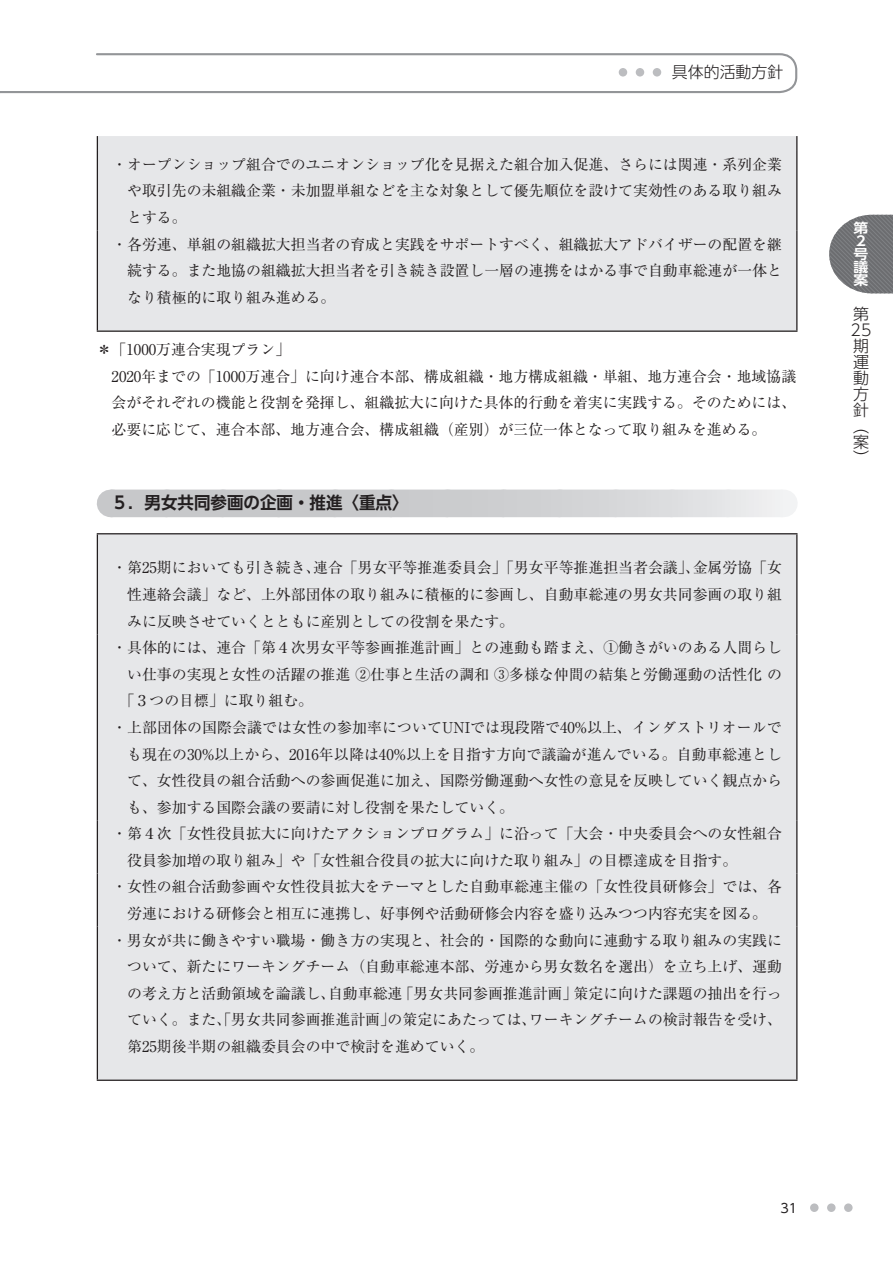
<style>
.page{position:relative;width:893px;height:1263px;background:#fff}
.page>*{position:absolute;margin:0;border:0;box-sizing:border-box;transform-origin:0 0}
.t1{font:700 16.95px "UD Shin Go Pro De";color:#231f20}
.t2{font:300 15.9px/15.9px "UD Shin Go Pro";color:#231f20}
.t3{font:14.85px/26.5px "Ryumin Pro";color:#231f20}
.t4{font:700 13.35px/13.2px "UD Shin Go Pro De";color:#fff;scale:1.11 1}
.t5{font:12.75px "UD Shin Go Pro";color:#231f20}
</style>
<div class="page">
<svg style="left:0;top:53px;width:798px;height:41px"></svg>
<svg style="left:112px;top:490px;width:670px;height:27px;fill:#c7c8ca"></svg>
<svg style="left:167px;top:490px;width:587px;height:27px;background:#cfd0d2"></svg>
<svg style="left:111px;top:490px;width:1px;height:27px"></svg>
<svg style="left:782px;top:490px;width:1px;height:27px"></svg>
<div style="left:98px;top:136px;width:698px;height:194px;background:#e6e7e9"></div>
<svg style="left:97px;top:136px;width:1px;height:15px"></svg>
<svg style="left:796px;top:136px;width:1px;height:15px"></svg>
<hr style="left:97px;top:151px;width:1px;height:80px;background:#231f20">
<hr style="left:796px;top:151px;width:1px;height:80px;background:#231f20">
<hr style="left:97px;top:231px;width:1px;height:99px;background:#231f20">
<hr style="left:796px;top:231px;width:1px;height:99px;background:#231f20">
<hr style="left:97px;top:330px;width:700px;height:2px;background:#231f20">
<div style="left:98px;top:534px;width:698px;height:545px;background:#e6e7e9"></div>
<hr style="left:97px;top:533px;width:700px;height:1px;background:#231f20">
<hr style="left:97px;top:534px;width:1px;height:100px;background:#231f20">
<hr style="left:796px;top:534px;width:1px;height:100px;background:#231f20">
<hr style="left:97px;top:634px;width:1px;height:80px;background:#231f20">
<hr style="left:796px;top:634px;width:1px;height:80px;background:#231f20">
<hr style="left:97px;top:714px;width:1px;height:106px;background:#231f20">
<hr style="left:796px;top:714px;width:1px;height:106px;background:#231f20">
<hr style="left:97px;top:820px;width:1px;height:53px;background:#231f20">
<hr style="left:796px;top:820px;width:1px;height:53px;background:#231f20">
<hr style="left:97px;top:873px;width:1px;height:54px;background:#231f20">
<hr style="left:796px;top:873px;width:1px;height:54px;background:#231f20">
<hr style="left:97px;top:927px;width:1px;height:152px;background:#231f20">
<hr style="left:796px;top:927px;width:1px;height:152px;background:#231f20">
<hr style="left:97px;top:1079px;width:700px;height:2px;background:#231f20">
<div style="left:844px;top:1203px;width:9px;height:9px;background:#bcbdc0;border-radius:50%"></div>
<div style="left:827px;top:1203px;width:9px;height:9px;background:#bcbdc0;border-radius:50%"></div>
<div style="left:810px;top:1203px;width:9px;height:9px;background:#bcbdc0;border-radius:50%"></div>
<svg style="left:829px;top:215px;width:64px;height:78px;background:#868789"></svg>
<p class="t2" style="left:672px;top:63px;width:113px">具体的活動方針</p>
<p class="t3" style="left:112px;top:150px;width:671px">・ オープンショップ組合でのユニオンショップ化を見据えた組合加入促進、さらには関連・系列企業</p>
<p class="t3" style="left:127px;top:177px;width:656px">や取引先の未組織企業・未加盟単組などを主な対象として優先順位を設けて実効性のある取り組み</p>
<p class="t3" style="left:127px;top:203px;width:61px">とする。</p>
<p class="t3" style="left:112px;top:230px;width:671px">・ 各労連、単組の組織拡大担当者の育成と実践をサポートすべく、組織拡大アドバイザーの配置を継</p>
<p class="t3" style="left:127px;top:256px;width:656px">続する。また地協の組織拡大担当者を引き続き設置し一層の連携をはかる事で自動車総連が一体と</p>
<p class="t3" style="left:127px;top:283px;width:210px">なり積極的に取り組み進める。</p>
<p class="t3" style="left:112px;top:335px;width:686px;text-indent:-15px">＊「1000万連合実現プラン」<br>2020年までの「1000万連合」に向け連合本部、構成組織・地方構成組織・単組、地方連合会・地域協議会がそれぞれの機能と役割を発揮し、組織拡大に向けた具体的行動を着実に実践する。そのためには、必要に応じて、連合本部、地方連合会、構成組織（産別）が三位一体となって取り組みを進める。</p>
<p class="t1" style="left:112px;top:489px;width:298px">５．男女共同参画の企画・推進〈重点〉</p>
<p class="t3" style="left:112px;top:554px;width:671px">・ 第25期においても引き続き、連合「男女平等推進委員会」「男女平等推進担当者会議」、金属労協「女</p>
<p class="t3" style="left:127px;top:580px;width:656px">性連絡会議」など、上外部団体の取り組みに積極的に参画し、自動車総連の男女共同参画の取り組</p>
<p class="t3" style="left:127px;top:607px;width:388px">みに反映させていくとともに産別としての役割を果たす。</p>
<p class="t3" style="left:112px;top:633px;width:671px">・ 具体的には、連合「第４次男女平等参画推進計画」との連動も踏まえ、①働きがいのある人間らし</p>
<p class="t3" style="left:127px;top:660px;width:656px">い仕事の実現と女性の活躍の推進 ②仕事と生活の調和 ③多様な仲間の結集と労働運動の活性化 の</p>
<p class="t3" style="left:120px;top:686px;width:195px">「３つの目標」に取り組む。</p>
<p class="t3" style="left:112px;top:713px;width:671px">・ 上部団体の国際会議では女性の参加率についてUNIでは現段階で40%以上、インダストリオールで</p>
<p class="t3" style="left:127px;top:740px;width:656px">も現在の30%以上から、2016年以降は40%以上を目指す方向で議論が進んでいる。自動車総連とし</p>
<p class="t3" style="left:127px;top:766px;width:656px">て、女性役員の組合活動への参画促進に加え、国際労働運動へ女性の意見を反映していく観点から</p>
<p class="t3" style="left:127px;top:793px;width:388px">も、参加する国際会議の要請に対し役割を果たしていく。</p>
<p class="t3" style="left:112px;top:819px;width:671px">・ 第４次「女性役員拡大に向けたアクションプログラム」に沿って「大会・中央委員会への女性組合</p>
<p class="t3" style="left:127px;top:846px;width:612px">役員参加増の取り組み」や「女性組合役員の拡大に向けた取り組み」の目標達成を目指す。</p>
<p class="t3" style="left:112px;top:873px;width:671px">・ 女性の組合活動参画や女性役員拡大をテーマとした自動車総連主催の「女性役員研修会」では、各</p>
<p class="t3" style="left:127px;top:899px;width:641px">労連における研修会と相互に連携し、好事例や活動研修会内容を盛り込みつつ内容充実を図る。</p>
<p class="t3" style="left:112px;top:926px;width:671px">・ 男女が共に働きやすい職場・働き方の実現と、社会的・国際的な動向に連動する取り組みの実践に</p>
<p class="t3" style="left:127px;top:952px;width:656px">ついて、新たにワーキングチーム（自動車総連本部、労連から男女数名を選出）を立ち上げ、運動</p>
<p class="t3" style="left:127px;top:979px;width:656px">の考え方と活動領域を論議し、自動車総連「男女共同参画推進計画」策定に向けた課題の抽出を行っ</p>
<p class="t3" style="left:127px;top:1005px;width:656px">ていく。また、「男女共同参画推進計画」の策定にあたっては、ワーキングチームの検討報告を受け、</p>
<p class="t3" style="left:127px;top:1032px;width:359px">第25期後半期の組織委員会の中で検討を進めていく。</p>
<p class="t4" style="left:854px;top:221px;width:15px">第<br>２号議案</p>
<p class="t2" style="left:851px;top:306px;width:23px">第<br>25期運動方針（案）</p>
<p class="t5" style="left:780px;top:1197px;width:18px">31</p>
</div>
